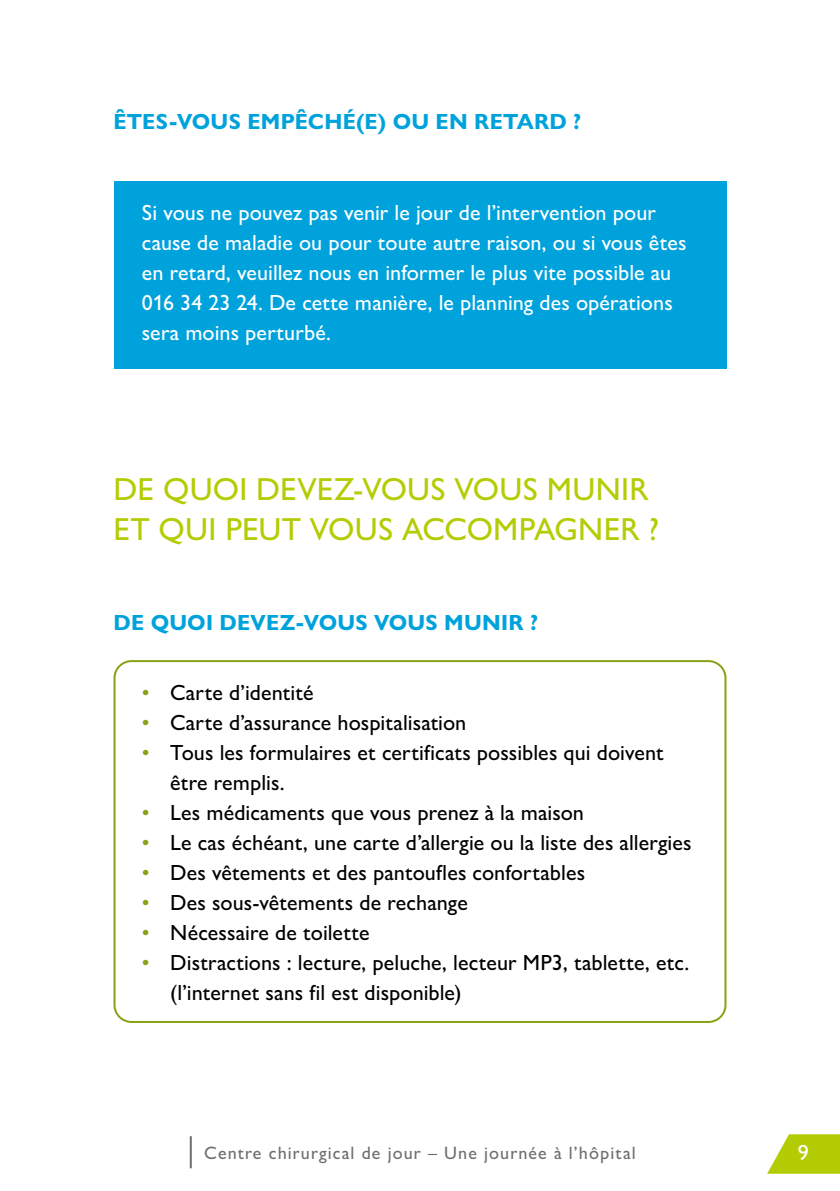
<style>
.page{position:relative;width:840px;height:1191px;background:#fff}
.page>*{position:absolute;margin:0;border:0;box-sizing:border-box;transform-origin:0 0}
.t1{font:500 32px/40px "Gill Sans Nova";letter-spacing:.005em;color:#b4cc04}
.t2{font:500 22px/30px "Gill Sans Nova";letter-spacing:.005em;color:#000}
.t3{font:500 22px/30px "Gill Sans Nova";color:#fff}
.t4{font:700 22px "Gill Sans Nova";letter-spacing:.01em;color:#00a2dc}
.t5{font:500 18px "Gill Sans Nova";letter-spacing:.06em;color:#706f6f}
.s1{color:#86a315}
</style>
<div class="page">
<svg style="left:767px;top:1134px;width:72px;height:39px"></svg>
<hr style="left:190px;top:1136px;width:2px;height:32px;background:#706f6f">
<div style="left:113px;top:181px;width:613px;height:188px;background:#00a2dc"></div>
<div style="left:113px;top:660px;width:613px;height:363px;border:2px solid #86a315;border-radius:17px"></div>
<p class="t4" style="left:113px;top:108px;width:469px">ÊTES-VOUS EMPÊCHÉ(E) OU EN RETARD ?</p>
<p class="t3" style="left:142px;top:197px;width:546px">Si vous ne pouvez pas venir le jour de l’intervention pour cause de maladie ou pour toute autre raison, ou si vous êtes en retard, veuillez nous en informer le plus vite possible au 016 34 23 24. De cette manière, le planning des opérations sera moins perturbé.</p>
<h1 class="t1" style="left:113px;top:468px;width:547px">DE QUOI DEVEZ-VOUS VOUS MUNIR<br>ET QUI PEUT VOUS ACCOMPAGNER ?</h1>
<p class="t4" style="left:113px;top:608px;width:426px">DE QUOI DEVEZ-VOUS VOUS MUNIR ?</p>
<p class="t2" style="left:142px;top:677px;width:173px"><span class="s1">•</span> Carte d’identité</p>
<p class="t2" style="left:142px;top:707px;width:326px"><span class="s1">•</span> Carte d’assurance hospitalisation</p>
<p class="t2" style="left:170px;top:737px;width:495px;text-indent:-28px"><span class="s1">•</span> Tous les formulaires et certificats possibles qui doivent être remplis.</p>
<p class="t2" style="left:142px;top:797px;width:443px"><span class="s1">•</span> Les médicaments que vous prenez à la maison</p>
<p class="t2" style="left:142px;top:827px;width:551px"><span class="s1">•</span> Le cas échéant, une carte d’allergie ou la liste des allergies</p>
<p class="t2" style="left:142px;top:857px;width:444px"><span class="s1">•</span> Des vêtements et des pantoufles confortables</p>
<p class="t2" style="left:142px;top:887px;width:327px"><span class="s1">•</span> Des sous-vêtements de rechange</p>
<p class="t2" style="left:142px;top:917px;width:229px"><span class="s1">•</span> Nécessaire de toilette</p>
<p class="t2" style="left:170px;top:947px;width:520px;text-indent:-28px"><span class="s1">•</span> Distractions : lecture, peluche, lecteur MP3, tablette, etc. (l’internet sans fil est disponible)</p>
<p class="t5" style="left:204px;top:1141px;width:432px">Centre chirurgical de jour – Une journée à l’hôpital</p>
<p class="t3" style="left:797px;top:1137px;width:12px">9</p>
</div>
